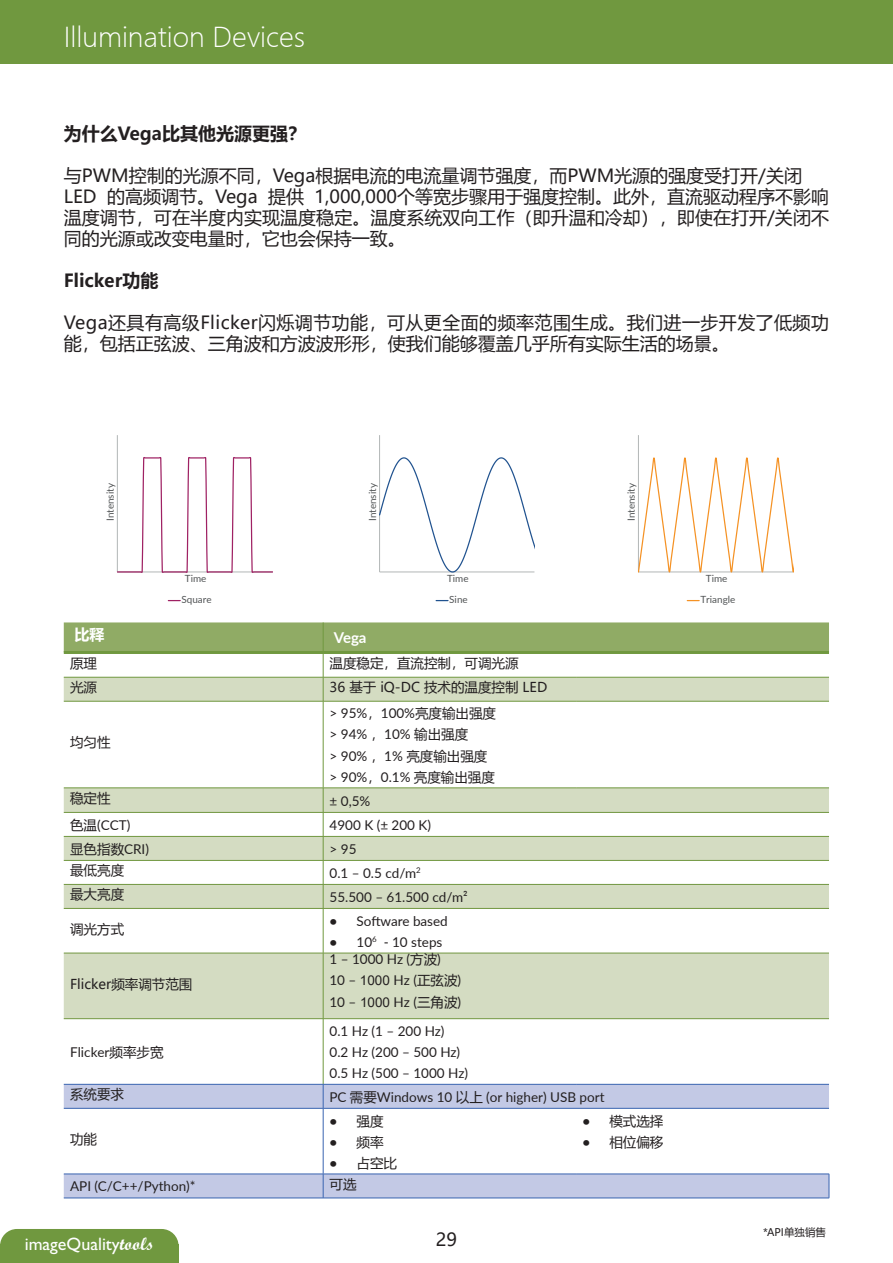
<style>
.page{position:relative;width:893px;height:1263px;background:#fff}
.page>*{position:absolute;margin:0;border:0;box-sizing:border-box;transform-origin:0 0}
.t1{font:27px "Microsoft Ya Hei UI Light";color:#fff}
.t2{font:18px/21px "Microsoft Ya Hei UI";color:#231f20}
.t3{font:18px/21px "Microsoft Ya Hei UI";letter-spacing:.025em;color:#231f20}
.t4{font:700 18px "Microsoft Ya Hei UI";color:#231f20}
.t5{font:18px "Gill Sans Std";color:#fff}
.t6{font:700 15px "Lato";color:#fff}
.t7{font:700 15px "Microsoft Ya Hei";color:#fff}
.t8{font:13.5px/21px "Lato";color:#231f20}
.t9{font:13.5px "Microsoft Ya Hei";color:#231f20}
.t10{font:10.5px "Microsoft Ya Hei UI";color:#231f20}
.t11{font:9.9px/21.1px "Lato";color:#515455;text-align:center}
.s1{font-family:"Microsoft Ya Hei"}
.s2{font-family:"Lato"}
.s3{font-weight:700}
.s4{font-family:"Arial"}
.s5{font-family:"Lato";font-weight:700}
.s6{font-family:"Wrexham Script"}
</style>
<div class="page">
<hr style="left:117px;top:572px;width:155px;height:1px;background:#b2b6b6">
<svg style="left:117px;top:435px;width:156px;height:137px"></svg>
<svg style="left:168px;top:600px;width:12px;height:1px"></svg>
<hr style="left:379px;top:435px;width:1px;height:137px;background:#b2b6b6">
<hr style="left:380px;top:572px;width:154px;height:1px;background:#b2b6b6">
<svg style="left:380px;top:457px;width:155px;height:115px"></svg>
<svg style="left:436px;top:600px;width:12px;height:1px"></svg>
<hr style="left:638px;top:435px;width:1px;height:137px;background:#b2b6b6">
<hr style="left:638px;top:572px;width:155px;height:1px;background:#b2b6b6">
<svg style="left:638px;top:457px;width:156px;height:115px"></svg>
<svg style="left:687px;top:600px;width:12px;height:1px"></svg>
<div style="left:0;top:0;width:893px;height:64px;background:#70983f"></div>
<div style="left:0;top:1229px;width:179px;height:34px;background:#70983f"></div>
<svg style="left:64px;top:702px;width:765px;height:316px"></svg>
<svg style="left:64px;top:1085px;width:765px;height:113px"></svg>
<svg style="left:64px;top:622px;width:765px;height:79px"></svg>
<hr style="left:576px;top:677px;width:253px;height:1px;background:#70983f">
<hr style="left:64px;top:701px;width:512px;height:1px;background:#70983f">
<hr style="left:323px;top:701px;width:1px;height:87px;background:#70983f">
<hr style="left:576px;top:701px;width:253px;height:1px;background:#70983f">
<hr style="left:64px;top:788px;width:512px;height:1px;background:#70983f">
<hr style="left:576px;top:788px;width:253px;height:1px;background:#70983f">
<svg style="left:323px;top:788px;width:1px;height:120px"></svg>
<hr style="left:323px;top:909px;width:1px;height:44px;background:#70983f">
<hr style="left:323px;top:953px;width:1px;height:65px;background:#70983f">
<hr style="left:323px;top:1019px;width:1px;height:65px;background:#70983f">
<hr style="left:64px;top:651px;width:765px;height:3px;background:#70983f">
<hr style="left:64px;top:812px;width:765px;height:1px;background:#719740">
<hr style="left:64px;top:836px;width:765px;height:1px;background:#719740">
<hr style="left:64px;top:860px;width:765px;height:1px;background:#719740">
<hr style="left:64px;top:884px;width:765px;height:1px;background:#719740">
<hr style="left:64px;top:908px;width:765px;height:1px;background:#719740">
<hr style="left:64px;top:953px;width:765px;height:1px;background:#719740">
<hr style="left:64px;top:1018px;width:765px;height:1px;background:#719740">
<hr style="left:64px;top:1084px;width:512px;height:1px;background:#3964b0">
<svg style="left:323px;top:1084px;width:1px;height:24px"></svg>
<hr style="left:576px;top:1084px;width:253px;height:1px;background:#3964b0">
<hr style="left:64px;top:1174px;width:259px;height:1px;background:#3964b0">
<svg style="left:323px;top:1175px;width:1px;height:23px"></svg>
<svg style="left:829px;top:1174px;width:1px;height:24px"></svg>
<hr style="left:64px;top:1198px;width:765px;height:1px;background:#3964b0">
<hr style="left:576px;top:1174px;width:253px;height:1px;background:#3964b0">
<hr style="left:323px;top:1109px;width:1px;height:65px;background:#3964b0">
<hr style="left:323px;top:1174px;width:253px;height:1px;background:#3964b0">
<hr style="left:64px;top:1108px;width:765px;height:1px;background:#3964b0">
<h1 class="t1" style="left:64px;top:19px;width:243px">Illumination Devices</h1>
<h2 class="t4" style="left:64px;top:121px;width:244px">为什么Vega比其他光源更强？</h2>
<h2 class="t2" style="left:64px;top:165px;width:767px">与PWM控制的光源不同，Vega根据电流的电流量调节强度，而PWM光源的强度受打开/关闭LED 的高频调节。Vega 提供 1,000,000个等宽步骤用于强度控制。此外，直流驱动程序不影响温度调节，可在半度内实现温度稳定。温度系统双向工作（即升温和冷却），即使在打开/关闭不同的光源或改变电量时，它也会保持一致。</h2>
<h2 class="t4" style="left:64px;top:268px;width:96px">Flicker功能</h2>
<h2 class="t3" style="left:64px;top:312px;width:767px">Vega还具有高级Flicker闪烁调节功能，可从更全面的频率范围生成。我们进一步开发了低频功能，包括正弦波、三角波和方波波形形，使我们能够覆盖几乎所有实际生活的场景。</h2>
<p class="t11" style="left:100px;top:521px;width:39px;rotate:-90deg">Intensity</p>
<p class="t11" style="left:181px;top:569px;width:32px">Time<br>Square</p>
<p class="t11" style="left:363px;top:521px;width:39px;rotate:-90deg">Intensity</p>
<p class="t11" style="left:447px;top:569px;width:23px;text-align:left">Time<br>Sine</p>
<p class="t7" style="left:74px;top:624px;width:31px">比释</p>
<p class="t6" style="left:334px;top:631px;width:34px">Vega</p>
<p class="t9" style="left:70px;top:654px;width:28px">原理</p>
<p class="t9" style="left:330px;top:654px;width:190px">温度稳定，直流控制，可调光源</p>
<p class="t9" style="left:70px;top:678px;width:28px">光源</p>
<p class="t9" style="left:330px;top:678px;width:219px">36 基于 iQ-DC 技术的温度控制 LED</p>
<p class="t9" style="left:70px;top:733px;width:42px">均匀性</p>
<p class="t8" style="left:330px;top:702px;width:168px">&gt; 95%<span class="s1">，</span>100%<span class="s1">亮度输出强度</span>&gt; 94% <span class="s1">，</span>10% <span class="s1">输出强度</span></p>
<p class="t9" style="left:330px;top:746px;width:159px"><span class="s2">&gt; 90%</span> ，<span class="s2">1%</span> 亮度输出强度</p>
<p class="t8" style="left:330px;top:765px;width:167px">&gt; 90%<span class="s1">，</span>0.1% <span class="s1">亮度输出强度</span></p>
<p class="t9" style="left:70px;top:789px;width:42px">稳定性</p>
<p class="t8" style="left:330px;top:790px;width:42px">± 0,5%</p>
<p class="t8" style="left:70px;top:814px;width:62px"><span class="s1">色温</span>(CCT)</p>
<p class="t8" style="left:330px;top:814px;width:103px">4900 K (± 200 K)</p>
<p class="t9" style="left:70px;top:840px;width:80px">显色指数<span class="s2">CRI)</span></p>
<p class="t8" style="left:330px;top:838px;width:28px">&gt; 95</p>
<p class="t9" style="left:70px;top:861px;width:55px">最低亮度</p>
<p class="t8" style="left:330px;top:862px;width:93px">0.1 – 0.5 cd/m<sup>2</sup></p>
<p class="t9" style="left:70px;top:885px;width:55px">最大亮度</p>
<p class="t8" style="left:330px;top:886px;width:140px">55.500 – 61.500 cd/m²</p>
<p class="t9" style="left:70px;top:920px;width:55px">调光方式</p>
<p class="t8" style="left:330px;top:910px;width:120px"><span class="s3">•</span> Software based</p>
<p class="t8" style="left:330px;top:931px;width:114px"><span class="s3">•</span> 10<sup>6</sup> - 10 steps</p>
<p class="t9" style="left:70px;top:975px;width:124px">Flicker频率调节范围</p>
<p class="t8" style="left:70px;top:1041px;width:95px">Flicker<span class="s1">频率步宽</span></p>
<p class="t8" style="left:329px;top:948px;width:133px">1 – 1000 Hz (<span class="s1">方波</span>)<br>10 – <span class="s4">1000</span> Hz (<span class="s1">正弦波</span>)<br>10 – <span class="s4">1000</span> Hz (<span class="s1">三角波</span>)</p>
<p class="t8" style="left:330px;top:1020px;width:140px">0.1 Hz (1 – 200 Hz)<br>0.2 Hz (200 – 500 Hz)<br>0.5 Hz (500 – 1000 Hz)</p>
<p class="t11" style="left:621px;top:521px;width:39px;rotate:-90deg">Intensity</p>
<p class="t9" style="left:70px;top:1085px;width:55px">系统要求</p>
<p class="t8" style="left:330px;top:1086px;width:276px">PC <span class="s1">需要</span>Windows 10 <span class="s1">以上</span> (or higher) USB port</p>
<p class="t9" style="left:70px;top:1130px;width:28px">功能</p>
<p class="t9" style="left:330px;top:1111px;width:55px"><span class="s5">•</span> 强度</p>
<p class="t9" style="left:330px;top:1132px;width:55px"><span class="s5">•</span> 频率</p>
<p class="t9" style="left:330px;top:1153px;width:69px"><span class="s5">•</span> 占空比</p>
<p class="t9" style="left:582px;top:1111px;width:82px"><span class="s5">•</span> 模式选择</p>
<p class="t9" style="left:582px;top:1132px;width:82px"><span class="s5">•</span> 相位偏移</p>
<p class="t8" style="left:70px;top:1175px;width:127px">API (C/C++/Python)*</p>
<p class="t9" style="left:330px;top:1175px;width:28px">可选</p>
<h2 class="t5" style="left:25px;top:1237px;width:131px">imageQuality<span class="s6">tools</span></h2>
<h2 class="t2" style="left:436px;top:1228px;width:23px">29</h2>
<p class="t11" style="left:700px;top:569px;width:36px">Time<br>Triangle</p>
<p class="t10" style="left:763px;top:1225px;width:64px">*API单独销售</p>
</div>
